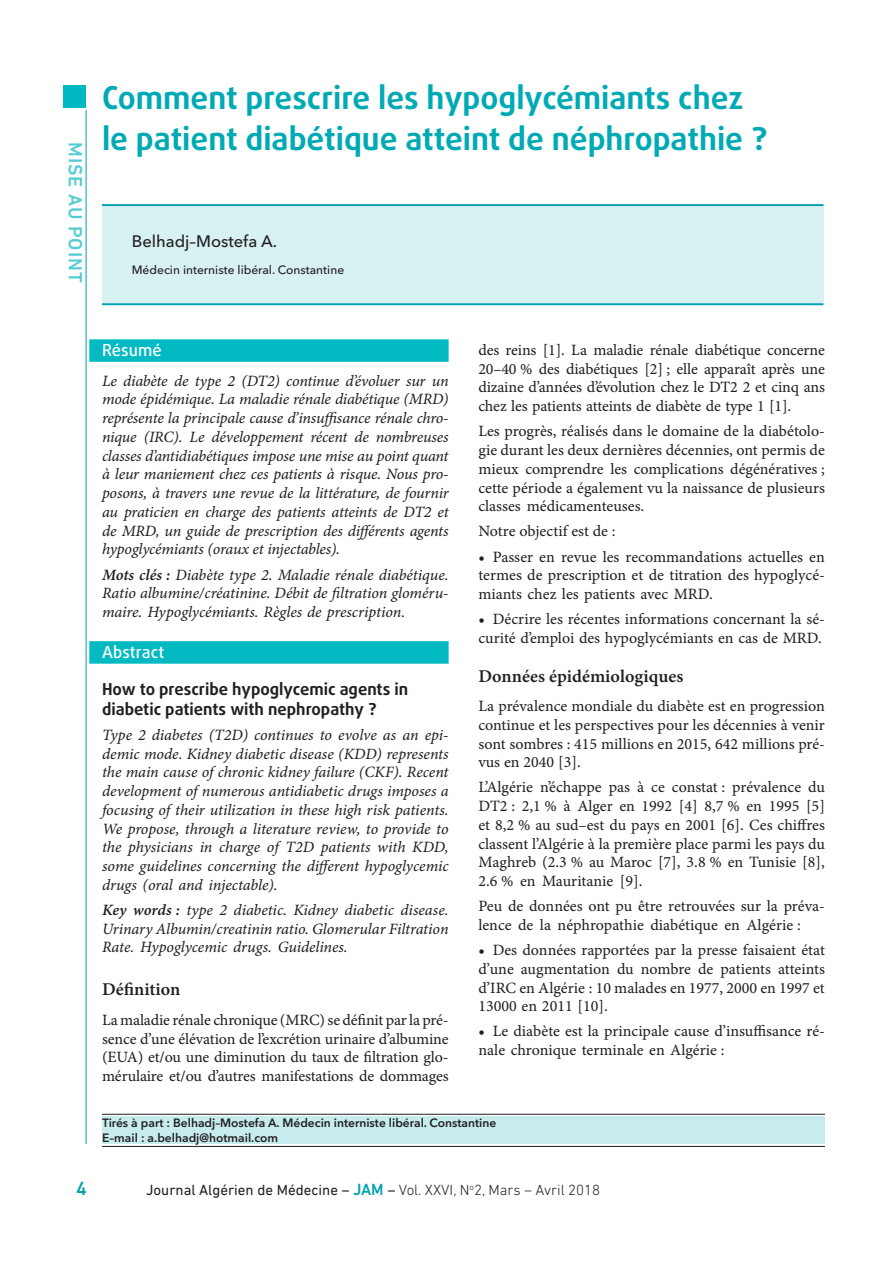
<style>
.page{position:relative;width:893px;height:1263px;background:#fff}
.page>*{position:absolute;margin:0;border:0;box-sizing:border-box;transform-origin:0 0}
.t1{font:700 31.5px/40.5px "Daxline Pro";color:#00aab5}
.t2{font:500 19.5px "DIN Next LT Pro";letter-spacing:.05em;color:#53cdd3}
.t3{font:500 19.5px "DIN Next LT Pro";color:#00a0af}
.t4{font:18px "Minion Pro Semibold Capt";color:#231f20}
.t5{font:700 16.5px/19.8px "Daxline Pro";color:#231f20}
.t6{font:500 16.5px "Avenir Next LT Pro";color:#231f20}
.t7{font:500 16.5px "Daxline Pro";letter-spacing:.005em;color:#fff}
.t8{font:15.75px/18.8px "Minion Pro Capt";color:#231f20;text-align:justify}
.t9{font:15.75px/18.8px "Minion Pro It Capt";letter-spacing:-.01em;color:#231f20;text-align:justify}
.t10{font:15px "DIN Next LT Pro";color:#231f20}
.t11{font:600 12px/14.4px "Avenir Next LT Pro";color:#231f20}
.t12{font:500 12px "Avenir Next LT Pro";color:#231f20}
.s1{font-family:"Minion Pro Semibold It Capt"}
.s2{font-weight:500;font-size:16.5px;color:#00a0af}
.s3{font-weight:300}
</style>
<div class="page">
<hr style="left:86px;top:110px;width:1px;height:1034px;background:#00a0af">
<div style="left:63px;top:85px;width:23px;height:23px;background:#00b9c3"></div>
<div style="left:89px;top:339px;width:360px;height:23px;background:#03bac3"></div>
<div style="left:89px;top:641px;width:360px;height:23px;background:#03bac3"></div>
<div style="left:102px;top:1116px;width:723px;height:28px;background:#c7ecee"></div>
<hr style="left:102px;top:1114px;width:723px;height:1px;background:#231f20">
<hr style="left:102px;top:1146px;width:723px;height:1px;background:#231f20">
<div style="left:102px;top:205px;width:721px;height:99px;background:#d8f1f3"></div>
<hr style="left:102px;top:204px;width:721px;height:2px;background:#00a0af">
<hr style="left:102px;top:303px;width:721px;height:2px;background:#00a0af">
<p class="t2" style="left:87px;top:142px;width:142px;rotate:90deg">MISE AU POINT</p>
<h1 class="t1" style="left:102px;top:78px;width:667px">Comment prescrire les hypoglycémiants chez le patient diabétique atteint de néphropathie ?</h1>
<p class="t6" style="left:132px;top:232px;width:147px">Belhadj–Mostefa A.</p>
<p class="t12" style="left:132px;top:263px;width:214px">Médecin interniste libéral. Constantine</p>
<p class="t7" style="left:102px;top:339px;width:61px">Résumé</p>
<p class="t9" style="left:102px;top:371px;width:348px">Le diabète de type 2 (DT2) continue d’évoluer sur un mode épidémique. La maladie rénale diabétique (MRD) représente la principale cause d’insuffisance rénale chro&shy;nique (IRC). Le développement récent de nombreuses classes d’antidiabétiques impose une mise au point quant à leur maniement chez ces patients à risque. Nous pro&shy;posons, à travers une revue de la littérature, de fournir au praticien en charge des patients atteints de DT2 et de MRD, un guide de prescription des différents agents hypoglycémiants (oraux et injectables).</p>
<p class="t9" style="left:102px;top:565px;width:348px"><span class="s1">Mots clés :</span> Diabète type 2. Maladie rénale diabétique.<br>Ratio albumine/créatinine. Débit de filtration gloméru&shy;maire. Hypoglycémiants. Règles de prescription.</p>
<p class="t7" style="left:102px;top:641px;width:64px">Abstract</p>
<p class="t5" style="left:102px;top:679px;width:308px">How to prescribe hypoglycemic agents in diabetic patients with nephropathy ?</p>
<p class="t9" style="left:102px;top:725px;width:348px">Type 2 diabetes (T2D) continues to evolve as an epi&shy;demic mode. Kidney diabetic disease (KDD) represents the main cause of chronic kidney failure (CKF). Recent development of numerous antidiabetic drugs imposes a focusing of their utilization in these high risk patients.<br>We propose, through a literature review, to provide to the physicians in charge of T2D patients with KDD, some guidelines concerning the different hypoglycemic drugs (oral and injectable).</p>
<p class="t9" style="left:102px;top:900px;width:348px"><span class="s1">Key words :</span> type 2 diabetic. Kidney diabetic disease.<br>Urinary Albumin/creatinin ratio. Glomerular Filtration Rate. Hypoglycemic drugs. Guidelines.</p>
<p class="t4" style="left:102px;top:977px;width:80px">Définition</p>
<p class="t8" style="left:102px;top:1010px;width:348px">La maladie rénale chronique (MRC) se définit par la pré&shy;sence d’une élévation de l’excrétion urinaire d’albumine (EUA) et/ou une diminution du taux de filtration glo&shy;mérulaire et/ou d’autres manifestations de dommages</p>
<p class="t8" style="left:478px;top:340px;width:348px">des reins [1]. La maladie rénale diabétique concerne 20–40 % des diabétiques [2] ; elle apparaît après une dizaine d’années d’évolution chez le DT2 2 et cinq ans chez les patients atteints de diabète de type 1 [1].</p>
<p class="t8" style="left:478px;top:422px;width:348px">Les progrès, réalisés dans le domaine de la diabétolo&shy;gie durant les deux dernières décennies, ont permis de mieux comprendre les complications dégénératives ; cette période a également vu la naissance de plusieurs classes médicamenteuses.</p>
<p class="t8" style="left:478px;top:522px;width:139px">Notre objectif est de :</p>
<p class="t8" style="left:478px;top:547px;width:348px">• Passer en revue les recommandations actuelles en termes de prescription et de titration des hypoglycé&shy;miants chez les patients avec MRD.</p>
<p class="t8" style="left:478px;top:610px;width:348px">• Décrire les récentes informations concernant la sé&shy;curité d’emploi des hypoglycémiants en cas de MRD.</p>
<p class="t4" style="left:478px;top:663px;width:206px">Données épidémiologiques</p>
<p class="t8" style="left:478px;top:697px;width:348px">La prévalence mondiale du diabète est en progression continue et les perspectives pour les décennies à venir sont sombres : 415 millions en 2015, 642 millions pré&shy;vus en 2040 [3].</p>
<p class="t8" style="left:478px;top:778px;width:348px">L’Algérie n’échappe pas à ce constat : prévalence du DT2 : 2,1 % à Alger en 1992 [4] 8,7 % en 1995 [5] et 8,2 % au sud–est du pays en 2001 [6]. Ces chiffres classent l’Algérie à la première place parmi les pays du Maghreb (2.3 % au Maroc [7], 3.8 % en Tunisie [8], 2.6 % en Mauritanie [9].</p>
<p class="t8" style="left:478px;top:897px;width:348px">Peu de données ont pu être retrouvées sur la préva&shy;lence de la néphropathie diabétique en Algérie :</p>
<p class="t8" style="left:478px;top:941px;width:348px">• Des données rapportées par la presse faisaient état d’une augmentation du nombre de patients atteints d’IRC en Algérie : 10 malades en 1977, 2000 en 1997 et 13000 en 2011 [10].</p>
<p class="t8" style="left:478px;top:1022px;width:348px">• Le diabète est la principale cause d’insuffisance ré&shy;nale chronique terminale en Algérie :</p>
<p class="t11" style="left:102px;top:1116px;width:396px">Tirés à part : Belhadj–Mostefa A. Médecin interniste libéral. Constantine<br>E–mail : a.belhadj@hotmail.com</p>
<p class="t3" style="left:76px;top:1177px;width:12px">4</p>
<p class="t10" style="left:146px;top:1181px;width:456px">Journal Algérien de Médecine – <span class="s2">JAM</span> – <span class="s3">Vol. XXVI, N</span><sup>o</sup><span class="s3">2, Mars – Avril 2018</span></p>
</div>
